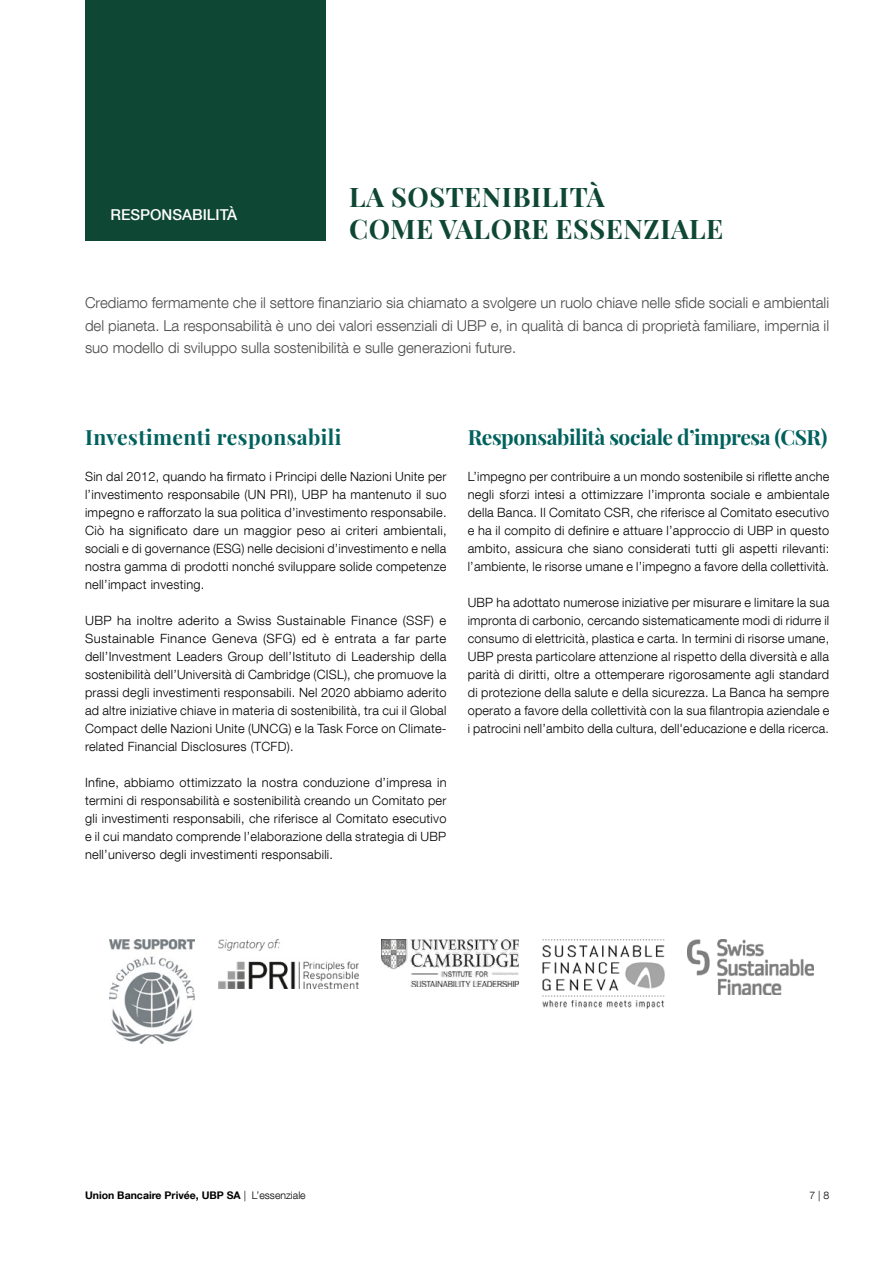
<style>
.page{position:relative;width:893px;height:1263px;background:#fff}
.page>*{position:absolute;margin:0;border:0;box-sizing:border-box;transform-origin:0 0}
.t1{font:700 27px/32.4px "Playfair Display";letter-spacing:.02em;color:#0f4735}
.t2{font:700 21px "Playfair Display";letter-spacing:-.02em;color:#00615d}
.t3{font:700 21px "Playfair Display";letter-spacing:.02em;color:#00615d}
.t4{font:300 15px/22.5px "Helvetica Neue LT Com";color:#4a4a49;text-align:justify}
.t5{font:500 15px "Helvetica Neue LT Com";color:#fff}
.t6{font:300 12.75px/18px "Helvetica Neue LT Com";letter-spacing:.02em;color:#000;text-align:justify}
.t7{font:700 10.5px "Helvetica Neue LT Com";color:#000}
.t8{font:300 10.5px "Helvetica Neue LT Com";color:#000}
.s1{font-weight:300}
</style>
<div class="page">
<div style="left:85px;top:0;width:241px;height:241px;background:#0f4735"></div>
<img style="left:542px;top:940px;width:123px;height:69px">
<img style="left:218px;top:940px;width:140px;height:48px">
<img style="left:688px;top:940px;width:125px;height:54px">
<img style="left:382px;top:940px;width:137px;height:47px">
<img style="left:109px;top:940px;width:86px;height:104px">
<p class="t5" style="left:110px;top:205px;width:128px">RESPONSABILITÀ</p>
<h1 class="t1" style="left:349px;top:178px;width:375px">LA SOSTENIBILITÀ<br>COME VALORE ESSENZIALE</h1>
<p class="t4" style="left:85px;top:291px;width:746px">Crediamo fermamente che il settore finanziario sia chiamato a svolgere un ruolo chiave nelle sfide sociali e ambientali del pianeta. La responsabilità è uno dei valori essenziali di UBP e, in qualità di banca di proprietà familiare, impernia il suo modello di sviluppo sulla sostenibilità e sulle generazioni future.</p>
<h2 class="t3" style="left:85px;top:420px;width:258px">Investimenti responsabili</h2>
<p class="t6" style="left:85px;top:467px;width:363px">Sin dal 2012, quando ha firmato i Principi delle Nazioni Unite per l’investimento responsabile (UN PRI), UBP ha mantenuto il suo impegno e rafforzato la sua politica d’investimento responsabile.<br>Ciò ha significato dare un maggior peso ai criteri ambientali, sociali e di governance (ESG) nelle decisioni d’investimento e nella nostra gamma di prodotti nonché sviluppare solide competenze nell’impact investing.</p>
<p class="t6" style="left:85px;top:611px;width:363px">UBP ha inoltre aderito a Swiss Sustainable Finance (SSF) e Sustainable Finance Geneva (SFG) ed è entrata a far parte dell’Investment Leaders Group dell’Istituto di Leadership della sostenibilità dell’Università di Cambridge (CISL), che promuove la prassi degli investimenti responsabili. Nel 2020 abbiamo aderito ad altre iniziative chiave in materia di sostenibilità, tra cui il Global Compact delle Nazioni Unite (UNCG) e la Task Force on Climate&shy;related Financial Disclosures (TCFD).</p>
<p class="t6" style="left:85px;top:773px;width:363px">Infine, abbiamo ottimizzato la nostra conduzione d’impresa in termini di responsabilità e sostenibilità creando un Comitato per gli investimenti responsabili, che riferisce al Comitato esecutivo e il cui mandato comprende l’elaborazione della strategia di UBP nell’universo degli investimenti responsabili.</p>
<h2 class="t2" style="left:468px;top:420px;width:361px">Responsabilità sociale d’impresa (CSR)</h2>
<p class="t6" style="left:468px;top:467px;width:363px">L’impegno per contribuire a un mondo sostenibile si riflette anche negli sforzi intesi a ottimizzare l’impronta sociale e ambientale della Banca. Il Comitato CSR, che riferisce al Comitato esecutivo e ha il compito di definire e attuare l’approccio di UBP in questo ambito, assicura che siano considerati tutti gli aspetti rilevanti: l’ambiente, le risorse umane e l’impegno a favore della collettività.</p>
<p class="t6" style="left:468px;top:593px;width:363px">UBP ha adottato numerose iniziative per misurare e limitare la sua impronta di carbonio, cercando sistematicamente modi di ridurre il consumo di elettricità, plastica e carta. In termini di risorse umane, UBP presta particolare attenzione al rispetto della diversità e alla parità di diritti, oltre a ottemperare rigorosamente agli standard di protezione della salute e della sicurezza. La Banca ha sempre operato a favore della collettività con la sua filantropia aziendale e i patrocini nell’ambito della cultura, dell'educazione e della ricerca.</p>
<p class="t7" style="left:85px;top:1189px;width:222px">Union Bancaire Privée, UBP SA <span class="s1">| L’essenziale</span></p>
<p class="t8" style="left:809px;top:1189px;width:21px">7 | 8</p>
</div>
